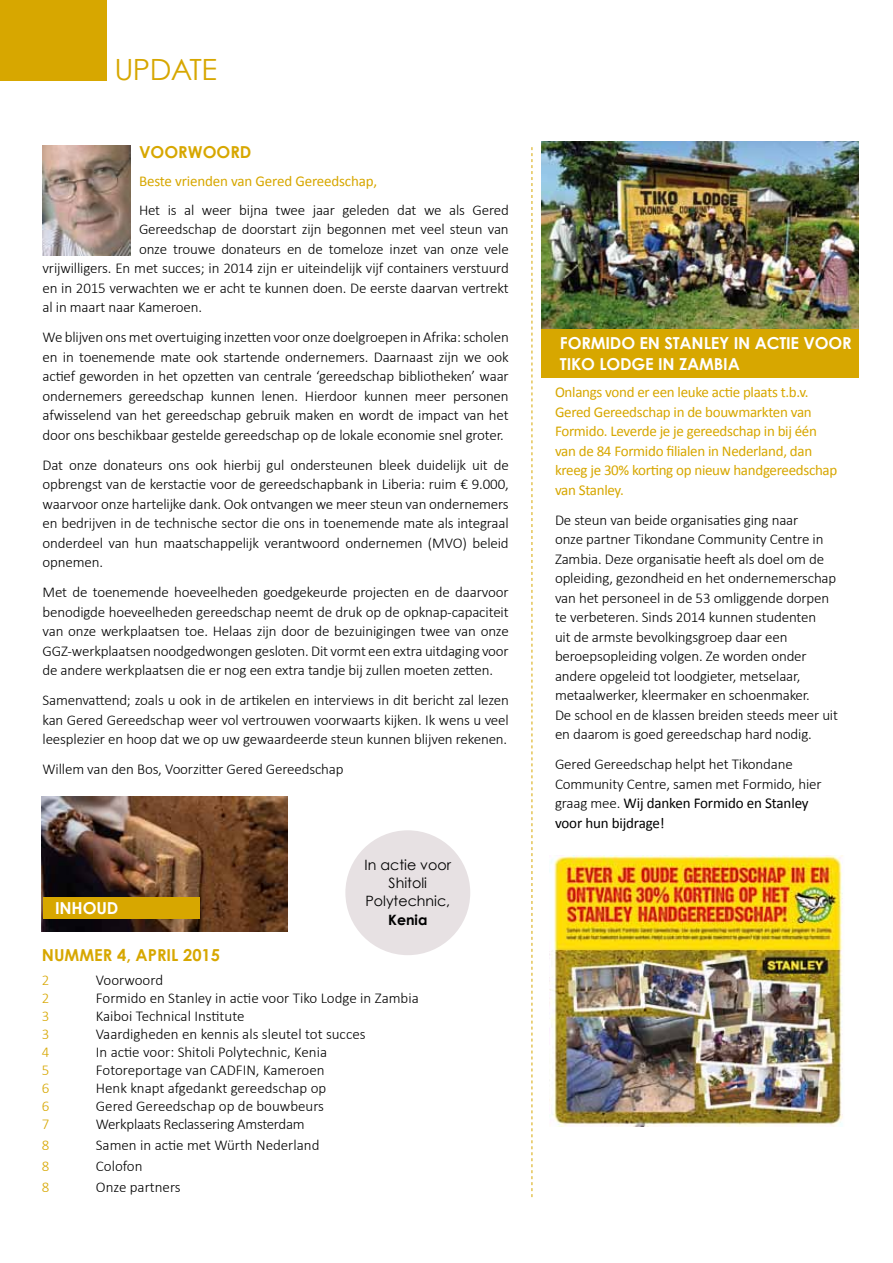
<style>
.page{position:relative;width:893px;height:1263px;background:#fff}
.page>*{position:absolute;margin:0;border:0;box-sizing:border-box;transform-origin:0 0}
.t1{font:29.25px "Century Gothic";color:#d7a700}
.t2{font:700 16.5px "Century Gothic";letter-spacing:-.01em;color:#fff}
.t3{font:700 16.5px "Century Gothic";color:#d7a700}
.t4{font:300 15px/19.5px "Calibri";letter-spacing:-.01em;color:#000;text-align:justify}
.t5{font:15px/19.5px "Calibri";letter-spacing:-.02em;color:#d7a700}
.t6{font:300 15px "Calibri";color:#d7a700}
.t7{font:14.25px/18.1px "Century Gothic";color:#000;text-align:center}
.t8{font:700 14.25px "Century Gothic";color:#000}
.s1{font-weight:400}
</style>
<div class="page">
<img style="left:43px;top:145px;width:87px;height:111px">
<img style="left:42px;top:797px;width:246px;height:135px">
<div style="left:0;top:0;width:106px;height:81px;background:#d7a700"></div>
<svg style="left:532px;top:147px;width:1px;height:1050px"></svg>
<div style="left:43px;top:898px;width:156px;height:21px;background:#d7a700"></div>
<img style="left:541px;top:141px;width:318px;height:188px">
<div style="left:541px;top:329px;width:318px;height:49px;background:#d7a700"></div>
<img style="left:549px;top:855px;width:294px;height:271px">
<div style="left:345px;top:830px;width:125px;height:125px;background:#e7e1e3;border-radius:50%"></div>
<h1 class="t1" style="left:114px;top:52px;width:90px">update</h1>
<p class="t3" style="left:139px;top:141px;width:114px">VOORWOORD</p>
<p class="t5" style="left:139px;top:172px;width:240px">Beste vrienden van Gered Gereedschap,</p>
<p class="t4" style="left:139px;top:199px;width:371px">Het is al weer bijna twee jaar geleden dat we als Gered</p>
<p class="t4" style="left:139px;top:219px;width:371px">Gereedschap de doorstart zijn begonnen met veel steun van</p>
<p class="t4" style="left:139px;top:238px;width:371px">onze trouwe donateurs en de tomeloze inzet van onze vele</p>
<p class="t4" style="left:43px;top:258px;width:468px">vrijwilligers. En met succes; in 2014 zijn er uiteindelijk vijf containers verstuurd</p>
<p class="t4" style="left:43px;top:277px;width:468px">en in 2015 verwachten we er acht te kunnen doen. De eerste daarvan vertrekt</p>
<p class="t4" style="left:43px;top:297px;width:161px">al in maart naar Kameroen.</p>
<p class="t4" style="left:43px;top:327px;width:468px">We blijven ons met overtuiging inzetten voor onze doelgroepen in Afrika: scholen en in toenemende mate ook startende ondernemers. Daarnaast zijn we ook actief geworden in het opzetten van centrale ‘gereedschap bibliotheken’ waar ondernemers gereedschap kunnen lenen. Hierdoor kunnen meer personen afwisselend van het gereedschap gebruik maken en wordt de impact van het door ons beschikbaar gestelde gereedschap op de lokale economie snel groter.</p>
<p class="t4" style="left:43px;top:454px;width:468px">Dat onze donateurs ons ook hierbij gul ondersteunen bleek duidelijk uit de opbrengst van de kerstactie voor de gereedschapbank in Liberia: ruim € 9.000, waarvoor onze hartelijke dank. Ook ontvangen we meer steun van ondernemers en bedrijven in de technische sector die ons in toenemende mate als integraal onderdeel van hun maatschappelijk verantwoord ondernemen (MVO) beleid opnemen.</p>
<p class="t4" style="left:43px;top:582px;width:468px">Met de toenemende hoeveelheden goedgekeurde projecten en de daarvoor benodigde hoeveelheden gereedschap neemt de druk op de opknap-capaciteit van onze werkplaatsen toe. Helaas zijn door de bezuinigingen twee van onze GGZ-werkplaatsen noodgedwongen gesloten. Dit vormt een extra uitdaging voor de andere werkplaatsen die er nog een extra tandje bij zullen moeten zetten.</p>
<p class="t4" style="left:43px;top:690px;width:468px">Samenvattend; zoals u ook in de artikelen en interviews in dit bericht zal lezen kan Gered Gereedschap weer vol vertrouwen voorwaarts kijken. Ik wens u veel leesplezier en hoop dat we op uw gewaardeerde steun kunnen blijven rekenen.</p>
<p class="t4" style="left:43px;top:759px;width:303px">Willem van den Bos, Voorzitter Gered Gereedschap</p>
<p class="t2" style="left:55px;top:897px;width:63px">INHOUD</p>
<p class="t7" style="left:365px;top:856px;width:88px">In actie voor<br>Shitoli<br>Polytechnic,</p>
<p class="t8" style="left:388px;top:910px;width:41px">KENIA</p>
<p class="t3" style="left:42px;top:944px;width:180px">NUMMER 4, APRIL 2015</p>
<p class="t6" style="left:42px;top:970px;width:9px">2</p>
<p class="t4" style="left:96px;top:969px;width:69px">Voorwoord</p>
<p class="t6" style="left:42px;top:988px;width:9px">2</p>
<p class="t4" style="left:96px;top:987px;width:324px">Formido en Stanley in actie voor Tiko Lodge in Zambia</p>
<p class="t6" style="left:42px;top:1006px;width:9px">3</p>
<p class="t4" style="left:96px;top:1005px;width:150px">Kaiboi Technical Institute</p>
<p class="t6" style="left:42px;top:1024px;width:9px">3</p>
<p class="t4" style="left:96px;top:1023px;width:271px">Vaardigheden en kennis als sleutel tot succes</p>
<p class="t6" style="left:42px;top:1042px;width:9px">4</p>
<p class="t4" style="left:96px;top:1041px;width:233px">In actie voor: Shitoli Polytechnic, Kenia</p>
<p class="t6" style="left:42px;top:1060px;width:9px">5</p>
<p class="t4" style="left:96px;top:1059px;width:230px">Fotoreportage van CADFIN, Kameroen</p>
<p class="t6" style="left:42px;top:1078px;width:9px">6</p>
<p class="t4" style="left:96px;top:1077px;width:232px">Henk knapt afgedankt gereedschap op</p>
<p class="t6" style="left:42px;top:1096px;width:9px">6</p>
<p class="t4" style="left:96px;top:1095px;width:230px">Gered Gereedschap op de bouwbeurs</p>
<p class="t6" style="left:42px;top:1114px;width:9px">7</p>
<p class="t4" style="left:96px;top:1113px;width:210px">Werkplaats Reclassering Amsterdam</p>
<p class="t6" style="left:42px;top:1135px;width:9px">8</p>
<p class="t4" style="left:96px;top:1134px;width:225px">Samen in actie met Würth Nederland</p>
<p class="t6" style="left:42px;top:1156px;width:9px">8</p>
<p class="t4" style="left:96px;top:1155px;width:48px">Colofon</p>
<p class="t6" style="left:42px;top:1177px;width:9px">8</p>
<p class="t4" style="left:96px;top:1176px;width:86px">Onze partners</p>
<p class="t2" style="left:560px;top:333px;width:56px">FORMIDO</p>
<p class="t2" style="left:639px;top:333px;width:44px">EN STANL</p>
<p class="t2" style="left:711px;top:333px;width:106px">EY IN ACTI E VOOR</p>
<p class="t2" style="left:560px;top:354px;width:17px">TIKO</p>
<p class="t2" style="left:599px;top:354px;width:21px">LODG</p>
<p class="t2" style="left:645px;top:354px;width:87px">E IN ZAMBIA</p>
<p class="t5" style="left:555px;top:382px;width:284px">Onlangs vond er een leuke actie plaats t.b.v.<br>Gered Gereedschap in de bouwmarkten van Formido. Leverde je je gereedschap in bij één van de 84 Formido filialen in Nederland, dan kreeg je 30% korting op nieuw handgereedschap van Stanley.</p>
<p class="t4" style="left:555px;top:509px;width:285px;text-align:left">De steun van beide organisaties ging naar<br>onze partner Tikondane Community Centre in Zambia. Deze organisatie heeft als doel om de opleiding, gezondheid en het ondernemerschap van het personeel in de 53 omliggende dorpen te verbeteren. Sinds 2014 kunnen studenten<br>uit de armste bevolkingsgroep daar een beroepsopleiding volgen. Ze worden onder andere opgeleid tot loodgieter, metselaar, metaalwerker, kleermaker en schoenmaker.<br>De school en de klassen breiden steeds meer uit en daarom is goed gereedschap hard nodig.</p>
<p class="t4" style="left:555px;top:754px;width:268px;text-align:left">Gered Gereedschap helpt het Tikondane Community Centre, samen met Formido, hier graag mee. <span class="s1">Wij danken Formido en Stanley voor hun bijdrage!</span></p>
</div>
